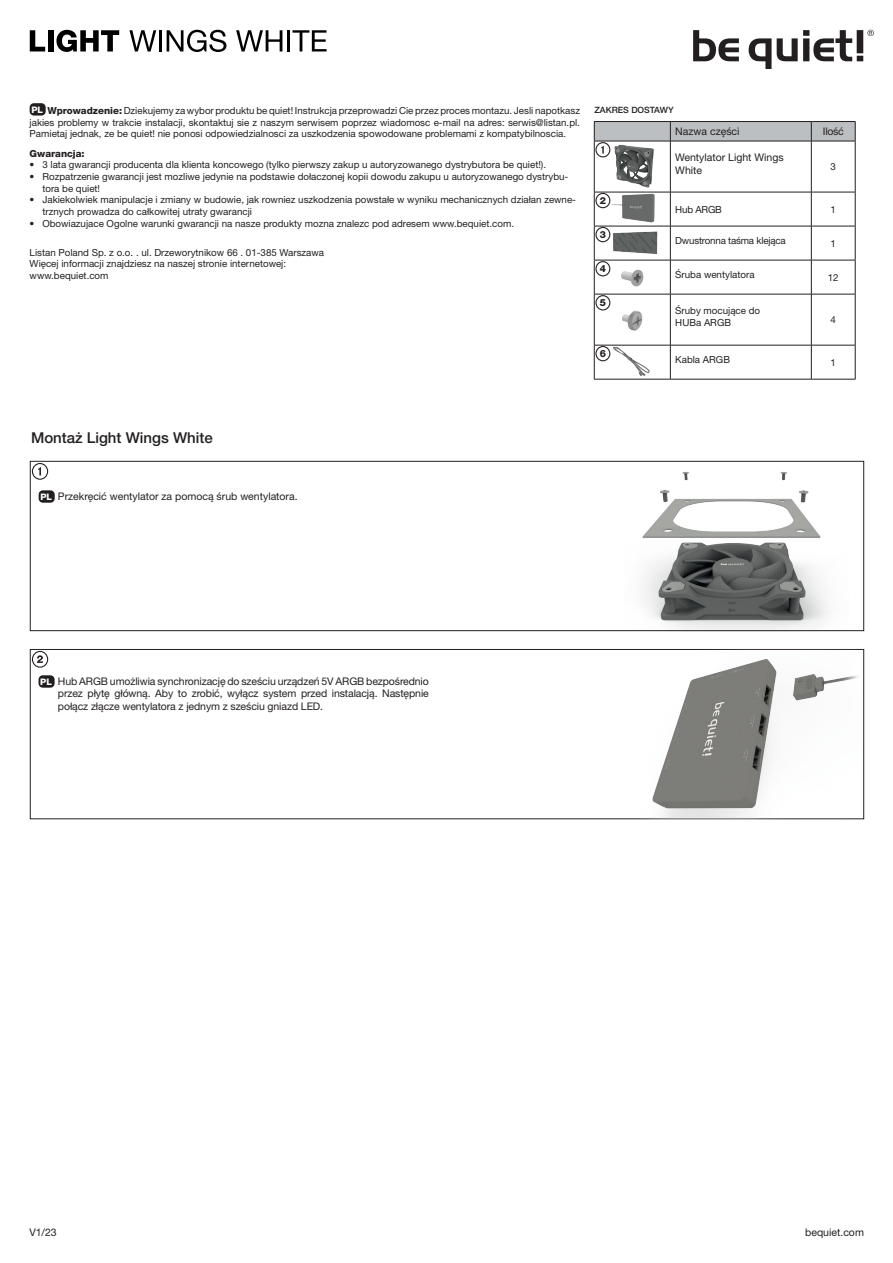
<style>
.page{position:relative;width:893px;height:1263px;background:#fff}
.page>*{position:absolute;margin:0;border:0;box-sizing:border-box;transform-origin:0 0}
.t1{font:500 15px "Helvetica Neue LT Pro";color:#231f20}
.t2{font:10.5px/12.6px "Helvetica Neue LT Pro";color:#231f20}
.t3{font:800 9.9px "Helvetica Neue LT Pro";color:#231f20}
.t4{font:9.75px/11.7px "Helvetica Neue LT Pro";color:#231f20}
.t5{font:9.75px "Helvetica Neue LT Pro";letter-spacing:-.02em;color:#231f20}
.t6{font:800 9.75px "Helvetica Neue LT Pro";color:#231f20}
.t7{font:800 9px "Helvetica Neue LT Pro";color:#fff}
.t8{font:500 8.7px "Helvetica Neue LT Pro";color:#231f20}
.s1{font-weight:800;font-size:9px;color:#fff}
.s2{font-weight:800}
</style>
<div class="page">
<svg style="left:30px;top:30px;width:15px;height:21px"></svg>
<div style="left:48px;top:30px;width:5px;height:21px;background:#000001"></div>
<svg style="left:56px;top:30px;width:63px;height:22px"></svg>
<svg style="left:129px;top:30px;width:27px;height:21px"></svg>
<hr style="left:159px;top:30px;width:3px;height:21px;background:#000001">
<svg style="left:167px;top:30px;width:59px;height:22px"></svg>
<svg style="left:236px;top:30px;width:46px;height:21px"></svg>
<hr style="left:287px;top:30px;width:3px;height:21px;background:#000001">
<svg style="left:293px;top:30px;width:34px;height:21px"></svg>
<svg style="left:693px;top:30px;width:46px;height:31px"></svg>
<svg style="left:749px;top:30px;width:125px;height:39px"></svg>
<div style="left:30px;top:103px;width:16px;height:13px;background:#231f20;border-radius:4px"></div>
<div style="left:594px;top:122px;width:76px;height:19px;background:#bcbfc1"></div>
<hr style="left:594px;top:141px;width:76px;height:1px;background:#231f20">
<hr style="left:670px;top:141px;width:141px;height:1px;background:#231f20">
<hr style="left:670px;top:141px;width:1px;height:51px;background:#231f20">
<hr style="left:811px;top:141px;width:44px;height:1px;background:#231f20">
<hr style="left:811px;top:141px;width:1px;height:51px;background:#231f20">
<hr style="left:594px;top:192px;width:76px;height:1px;background:#231f20">
<hr style="left:670px;top:192px;width:141px;height:1px;background:#231f20">
<hr style="left:670px;top:192px;width:1px;height:34px;background:#231f20">
<hr style="left:811px;top:192px;width:44px;height:1px;background:#231f20">
<hr style="left:811px;top:192px;width:1px;height:34px;background:#231f20">
<hr style="left:594px;top:226px;width:76px;height:1px;background:#231f20">
<hr style="left:670px;top:226px;width:141px;height:1px;background:#231f20">
<hr style="left:670px;top:226px;width:1px;height:34px;background:#231f20">
<hr style="left:811px;top:226px;width:44px;height:1px;background:#231f20">
<hr style="left:811px;top:226px;width:1px;height:34px;background:#231f20">
<hr style="left:594px;top:260px;width:76px;height:1px;background:#231f20">
<hr style="left:670px;top:260px;width:141px;height:1px;background:#231f20">
<hr style="left:670px;top:260px;width:1px;height:34px;background:#231f20">
<hr style="left:811px;top:260px;width:44px;height:1px;background:#231f20">
<hr style="left:811px;top:260px;width:1px;height:34px;background:#231f20">
<hr style="left:594px;top:294px;width:76px;height:1px;background:#231f20">
<hr style="left:670px;top:294px;width:141px;height:1px;background:#231f20">
<hr style="left:670px;top:294px;width:1px;height:51px;background:#231f20">
<hr style="left:811px;top:294px;width:44px;height:1px;background:#231f20">
<hr style="left:811px;top:294px;width:1px;height:51px;background:#231f20">
<hr style="left:670px;top:345px;width:1px;height:34px;background:#231f20">
<hr style="left:811px;top:345px;width:1px;height:34px;background:#231f20">
<hr style="left:594px;top:121px;width:76px;height:1px;background:#231f20">
<svg style="left:594px;top:122px;width:1px;height:19px"></svg>
<hr style="left:670px;top:121px;width:141px;height:1px;background:#231f20">
<hr style="left:811px;top:121px;width:44px;height:1px;background:#231f20">
<svg style="left:670px;top:122px;width:186px;height:19px;background:#b5b8ba"></svg>
<hr style="left:594px;top:141px;width:1px;height:51px;background:#231f20">
<hr style="left:855px;top:141px;width:1px;height:51px;background:#231f20">
<hr style="left:594px;top:192px;width:1px;height:34px;background:#231f20">
<hr style="left:855px;top:192px;width:1px;height:34px;background:#231f20">
<hr style="left:594px;top:226px;width:1px;height:34px;background:#231f20">
<hr style="left:855px;top:226px;width:1px;height:34px;background:#231f20">
<hr style="left:594px;top:260px;width:1px;height:34px;background:#231f20">
<hr style="left:855px;top:260px;width:1px;height:34px;background:#231f20">
<hr style="left:594px;top:294px;width:1px;height:51px;background:#231f20">
<hr style="left:855px;top:294px;width:1px;height:51px;background:#231f20">
<hr style="left:594px;top:345px;width:76px;height:1px;background:#231f20">
<hr style="left:594px;top:345px;width:1px;height:34px;background:#231f20">
<hr style="left:670px;top:345px;width:141px;height:1px;background:#231f20">
<hr style="left:811px;top:345px;width:44px;height:1px;background:#231f20">
<hr style="left:855px;top:345px;width:1px;height:34px;background:#231f20">
<hr style="left:594px;top:379px;width:76px;height:1px;background:#231f20">
<hr style="left:670px;top:379px;width:141px;height:1px;background:#231f20">
<hr style="left:811px;top:379px;width:44px;height:1px;background:#231f20">
<div style="left:595px;top:142px;width:15px;height:15px;border:1px solid #231f20;border-radius:50%"></div>
<div style="left:595px;top:193px;width:15px;height:15px;border:1px solid #231f20;border-radius:50%"></div>
<div style="left:595px;top:227px;width:15px;height:15px;border:1px solid #231f20;border-radius:50%"></div>
<div style="left:595px;top:261px;width:15px;height:15px;border:1px solid #231f20;border-radius:50%"></div>
<div style="left:595px;top:295px;width:15px;height:15px;border:1px solid #231f20;border-radius:50%"></div>
<img style="left:600px;top:140px;width:64px;height:48px">
<div style="left:30px;top:649px;width:834px;height:170px;border:1px solid #231f20"></div>
<img style="left:640px;top:649px;width:221px;height:170px">
<img style="left:642px;top:472px;width:188px;height:157px">
<div style="left:30px;top:461px;width:834px;height:170px;border:1px solid #231f20"></div>
<svg style="left:32px;top:463px;width:16px;height:16px"></svg>
<div style="left:32px;top:463px;width:16px;height:17px;border:1px solid #231f20;border-radius:50%"></div>
<svg style="left:38px;top:467px;width:3px;height:8px"></svg>
<svg style="left:32px;top:651px;width:16px;height:16px"></svg>
<div style="left:32px;top:651px;width:16px;height:17px;border:1px solid #231f20;border-radius:50%"></div>
<svg style="left:37px;top:655px;width:6px;height:8px"></svg>
<img style="left:608px;top:191px;width:57px;height:30px">
<img style="left:603px;top:221px;width:67px;height:42px">
<img style="left:621px;top:269px;width:23px;height:18px">
<img style="left:596px;top:303px;width:47px;height:28px">
<div style="left:595px;top:346px;width:15px;height:15px;border:1px solid #231f20;border-radius:50%"></div>
<img style="left:608px;top:344px;width:48px;height:35px">
<div style="left:39px;top:490px;width:16px;height:13px;background:#231f20;border-radius:4px"></div>
<div style="left:39px;top:675px;width:16px;height:13px;background:#231f20;border-radius:4px"></div>
<p class="t4" style="left:30px;top:105px;width:552px;text-align:justify"><span class="s1">PL</span> <span class="s2">Wprowadzenie:</span> Dziekujemy za wybor produktu be quiet! Instrukcja przeprowadzi Cie przez proces montazu. Jesli napotkasz jakies problemy w trakcie instalacji, skontaktuj sie z naszym serwisem poprzez wiadomosc e-mail na adres: serwis@listan.pl.<br>Pamietaj jednak, ze be quiet! nie ponosi odpowiedzialnosci za uszkodzenia spowodowane problemami z kompatybilnoscia.</p>
<p class="t6" style="left:30px;top:147px;width:57px">Gwarancja:</p>
<p class="t4" style="left:30px;top:159px;width:518px">• 3 lata gwarancji producenta dla klienta koncowego (tylko pierwszy zakup u autoryzowanego dystrybutora be quiet!).</p>
<p class="t4" style="left:42px;top:171px;width:527px;text-indent:-13px">• Rozpatrzenie gwarancji jest mozliwe jedynie na podstawie dołaczonej kopii dowodu zakupu u autoryzowanego dystrybu&shy;tora be quiet!</p>
<p class="t4" style="left:42px;top:194px;width:535px;text-indent:-13px">• Jakiekolwiek manipulacje i zmiany w budowie, jak rowniez uszkodzenia powstałe w wyniku mechanicznych działan zewne&shy;trznych prowadza do całkowitej utraty gwarancji</p>
<p class="t4" style="left:30px;top:217px;width:486px">• Obowiazujace Ogolne warunki gwarancji na nasze produkty mozna znalezc pod adresem www.bequiet.com.</p>
<p class="t4" style="left:30px;top:246px;width:296px">Listan Poland Sp. z o.o. . ul. Drzeworytnikow 66 . 01-385 Warszawa<br>Więcej informacji znajdziesz na naszej stronie internetowej: www.bequiet.com</p>
<p class="t8" style="left:594px;top:104px;width:81px">ZAKRES DOSTAWY</p>
<p class="t6" style="left:600px;top:195px;width:8px">2</p>
<p class="t6" style="left:600px;top:229px;width:8px">3</p>
<p class="t6" style="left:600px;top:263px;width:8px">4</p>
<p class="t6" style="left:600px;top:297px;width:8px">5</p>
<p class="t3" style="left:600px;top:348px;width:8px">6</p>
<p class="t2" style="left:675px;top:125px;width:66px">Nazwa części</p>
<p class="t2" style="left:823px;top:125px;width:22px">Ilość</p>
<p class="t2" style="left:675px;top:151px;width:110px">Wentylator Light Wings<br>White</p>
<p class="t4" style="left:830px;top:160px;width:7px">3</p>
<p class="t4" style="left:675px;top:203px;width:48px">Hub ARGB</p>
<p class="t4" style="left:830px;top:203px;width:7px">1</p>
<p class="t5" style="left:675px;top:234px;width:112px">Dwustronna taśma klejąca</p>
<p class="t4" style="left:830px;top:237px;width:7px">1</p>
<p class="t4" style="left:675px;top:268px;width:81px">Śruba wentylatora</p>
<p class="t4" style="left:828px;top:271px;width:12px">12</p>
<p class="t4" style="left:675px;top:305px;width:86px">Śruby mocujące do<br>HUBa ARGB</p>
<p class="t4" style="left:830px;top:314px;width:7px">4</p>
<p class="t4" style="left:675px;top:353px;width:56px">Kabla ARGB</p>
<p class="t4" style="left:830px;top:356px;width:7px">1</p>
<h1 class="t1" style="left:31px;top:428px;width:183px">Montaż Light Wings White</h1>
<p class="t2" style="left:58px;top:489px;width:241px">Przekręcić wentylator za pomocą śrub wentylatora.</p>
<p class="t7" style="left:40px;top:491px;width:13px">PL</p>
<p class="t2" style="left:58px;top:674px;width:372px;text-align:justify">Hub ARGB umożliwia synchronizację do sześciu urządzeń 5V ARGB bezpośrednio przez płytę główną. Aby to zrobić, wyłącz system przed instalacją. Następnie połącz złącze wentylatora z jednym z sześciu gniazd LED.</p>
<p class="t7" style="left:40px;top:676px;width:13px">PL</p>
<p class="t2" style="left:29px;top:1225px;width:29px">V1/23</p>
<p class="t2" style="left:805px;top:1225px;width:60px">bequiet.com</p>
</div>
